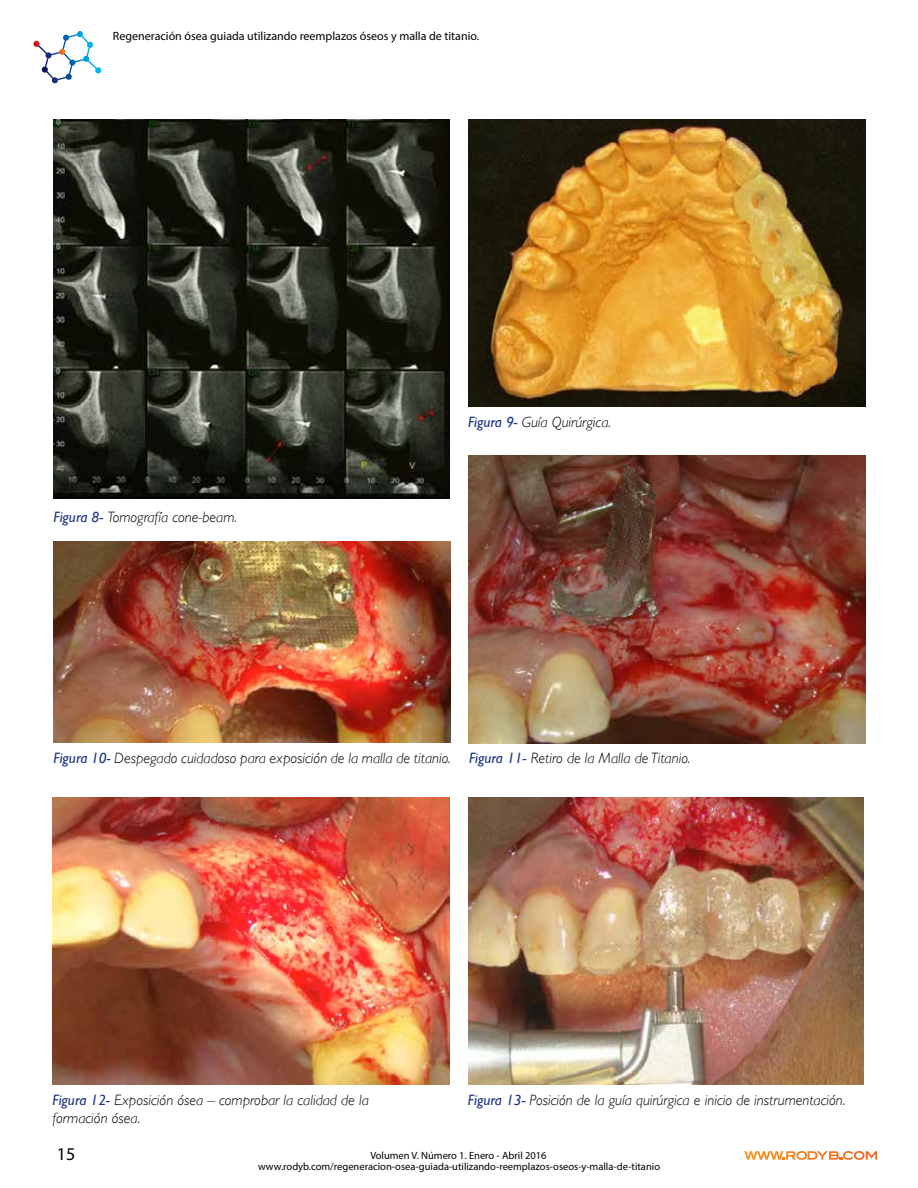
<style>
.page{position:relative;width:918px;height:1188px;background:#fff}
.page>*{position:absolute;margin:0;border:0;box-sizing:border-box;transform-origin:0 0}
.t1{font:18px "Myriad Pro";color:#000}
.t2{font:italic 300 15px/18px "Gill Sans";color:#000}
.t3{font:12px "Myriad Pro";color:#000}
.t4{font:10.5px "Myriad Pro";color:#000}
.s1{font-weight:400;color:#1d3384}
</style>
<div class="page">
<svg style="left:33px;top:31px;width:69px;height:53px"></svg>
<svg style="left:744px;top:1151px;width:133px;height:9px"></svg>
<img style="left:54px;top:119px;width:396px;height:380px">
<img style="left:469px;top:119px;width:396px;height:287px">
<img style="left:54px;top:541px;width:397px;height:202px">
<img style="left:469px;top:456px;width:396px;height:287px">
<img style="left:53px;top:797px;width:397px;height:288px">
<img style="left:468px;top:797px;width:396px;height:288px">
<p class="t3" style="left:113px;top:29px;width:368px">Regeneración ósea guiada utilizando reemplazos óseos y malla de titanio.</p>
<p class="t2" style="left:54px;top:508px;width:185px"><span class="s1">Figura 8-</span> Tomografía cone-beam.</p>
<p class="t2" style="left:468px;top:413px;width:145px"><span class="s1">Figura 9-</span> Guía Quirúrgica.</p>
<p class="t2" style="left:54px;top:749px;width:399px"><span class="s1">Figura 10-</span> Despegado cuidadoso para exposición de la malla de titanio.</p>
<p class="t2" style="left:469px;top:749px;width:223px"><span class="s1">Figura 11-</span> Retiro de la Malla de Titanio.</p>
<p class="t2" style="left:52px;top:1091px;width:318px"><span class="s1">Figura 12-</span> Exposición ósea – comprobar la calidad de la formación ósea.</p>
<p class="t2" style="left:468px;top:1091px;width:379px"><span class="s1">Figura 13-</span> Posición de la guía quirúrgica e inicio de instrumentación.</p>
<p class="t1" style="left:57px;top:1143px;width:20px">15</p>
<p class="t4" style="left:370px;top:1149px;width:178px">Volumen V. Número 1. Enero - Abril 2016</p>
<p class="t4" style="left:258px;top:1160px;width:404px">www.rodyb.com/regeneracion-osea-guiada-utilizando-reemplazos-oseos-y-malla-de-titanio</p>
</div>
